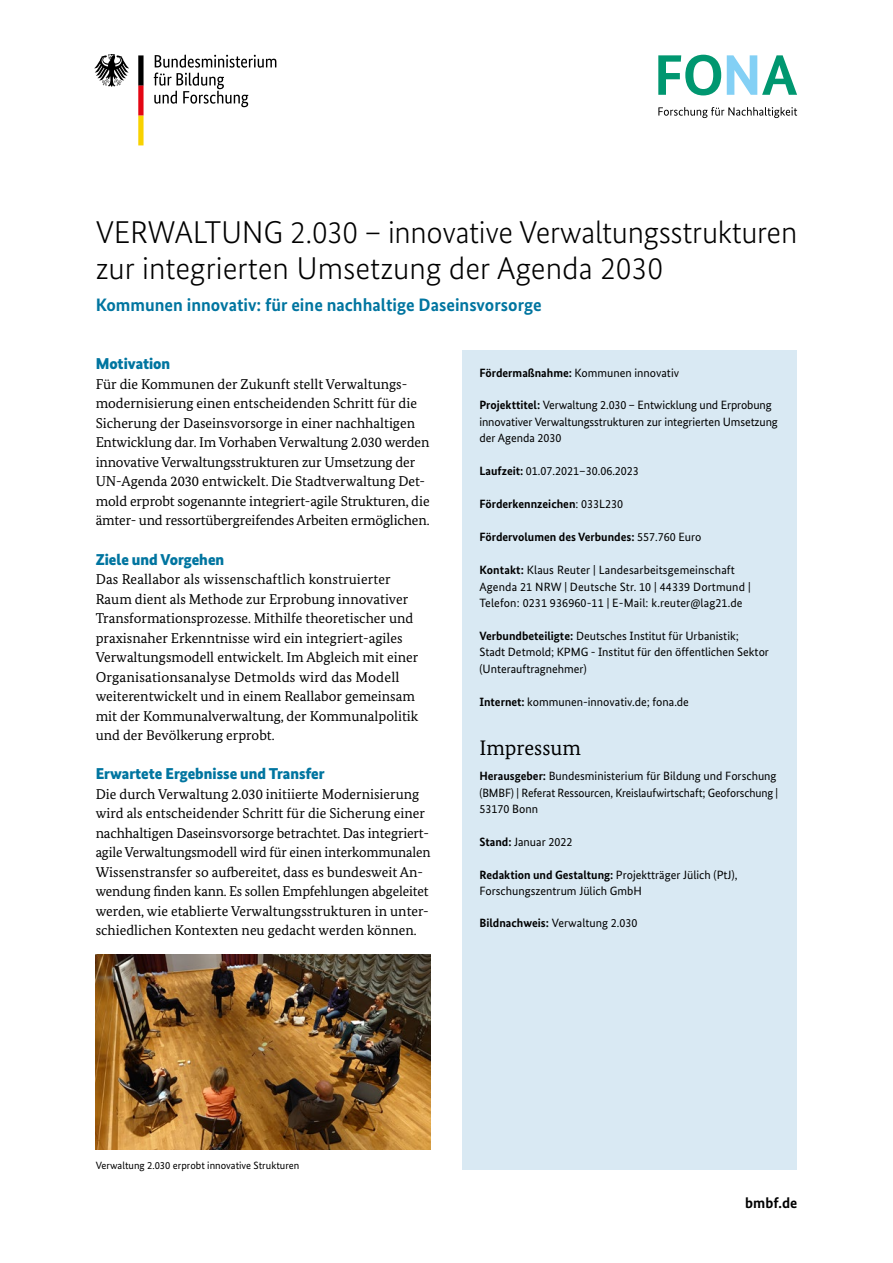
<style>
.page{position:relative;width:893px;height:1263px;background:#fff}
.page>*{position:absolute;margin:0;border:0;box-sizing:border-box;transform-origin:0 0}
.t1{font:300 31.5px/36px "Bundes Sans";letter-spacing:-.01em;color:#000}
.t2{font:21px "Bundes Serif";color:#000}
.t3{font:700 18px "Bundes Sans";color:#0075a0}
.t4{font:900 15.75px "Bundes Sans";color:#0075a0}
.t5{font:700 15px "Bundes Sans";color:#000}
.t6{font:14.25px/19.5px "Bundes Serif";color:#000}
.t7{font:12px/16.5px "Bundes Sans";color:#000}
.t8{font:700 12px "Bundes Sans";color:#000}
.t9{font:10.5px "Bundes Sans";color:#000}
.s1{font-weight:700}
.s2{font-weight:400}
</style>
<div class="page">
<img style="left:96px;top:954px;width:335px;height:195px">
<div style="left:462px;top:350px;width:335px;height:819px;background:#d9e9f3"></div>
<svg style="left:154px;top:55px;width:122px;height:52px"></svg>
<svg style="left:94px;top:54px;width:35px;height:33px"></svg>
<svg style="left:138px;top:55px;width:6px;height:90px"></svg>
<svg style="left:658px;top:55px;width:63px;height:40px"></svg>
<svg style="left:727px;top:55px;width:70px;height:40px"></svg>
<svg style="left:658px;top:107px;width:139px;height:11px"></svg>
<h1 class="t1" style="left:96px;top:214px;width:703px">VERWALTUNG 2.030 – innovative Verwaltungsstrukturen zur integrierten Umsetzung der Agenda 2030</h1>
<h2 class="t3" style="left:96px;top:294px;width:448px">Kommunen innovativ: für eine nachhaltige Daseinsvorsorge</h2>
<h3 class="t4" style="left:96px;top:355px;width:76px">Motivation</h3>
<p class="t6" style="left:96px;top:374px;width:335px">Für die Kommunen der Zukunft stellt Verwaltungs&shy;modernisierung einen entscheidenden Schritt für die Sicherung der Daseinsvorsorge in einer nachhaltigen Entwicklung dar. Im Vorhaben Verwaltung 2.030 werden innovative Verwaltungsstrukturen zur Umsetzung der UN-Agenda 2030 entwickelt. Die Stadtverwaltung Det&shy;mold erprobt sogenannte integriert-agile Strukturen, die ämter- und ressortübergreifendes Arbeiten ermöglichen.</p>
<h3 class="t4" style="left:96px;top:550px;width:130px">Ziele und Vorgehen</h3>
<p class="t6" style="left:96px;top:569px;width:324px">Das Reallabor als wissenschaftlich konstruierter Raum dient als Methode zur Erprobung innovativer Transformationsprozesse. Mithilfe theoretischer und praxisnaher Erkenntnisse wird ein integriert-agiles Verwaltungsmodell entwickelt. Im Abgleich mit einer Organisationsanalyse Detmolds wird das Modell weiterentwickelt und in einem Reallabor gemeinsam mit der Kommunalverwaltung, der Kommunalpolitik und der Bevölkerung erprobt.</p>
<h3 class="t4" style="left:96px;top:764px;width:230px">Erwartete Ergebnisse und Transfer</h3>
<p class="t6" style="left:96px;top:784px;width:336px">Die durch Verwaltung 2.030 initiierte Modernisierung wird als entscheidender Schritt für die Sicherung einer nachhaltigen Daseinsvorsorge betrachtet. Das integriert&shy;agile Verwaltungsmodell wird für einen interkommunalen Wissenstransfer so aufbereitet, dass es bundesweit An&shy;wendung finden kann. Es sollen Empfehlungen abgeleitet werden, wie etablierte Verwaltungsstrukturen in unter&shy;schiedlichen Kontexten neu gedacht werden können.</p>
<h4 class="t7" style="left:479px;top:364px;width:201px"><span class="s1">Fördermaßnahme:</span> Kommunen innovativ</h4>
<h4 class="t7" style="left:479px;top:397px;width:300px"><span class="s1">Projekttitel:</span> Verwaltung 2.030 – Entwicklung und Erprobung innovativer Verwaltungsstrukturen zur integrierten Umsetzung der Agenda 2030</h4>
<h4 class="t7" style="left:479px;top:463px;width:161px"><span class="s1">Laufzeit:</span> 01.07.2021–30.06.2023</h4>
<h4 class="t8" style="left:479px;top:497px;width:145px">Förderkennzeichen<span class="s2">: 033L230</span></h4>
<h4 class="t8" style="left:479px;top:530px;width:223px">Fördervolumen des Verbundes: <span class="s2">557.760 Euro</span></h4>
<h4 class="t7" style="left:479px;top:562px;width:273px"><span class="s1">Kontakt:</span> Klaus Reuter | Landesarbeitsgemeinschaft<br>Agenda 21 NRW | Deutsche Str. 10 | 44339 Dortmund |<br>Telefon: 0231 936960-11 | E-Mail: k.reuter@lag21.de</h4>
<h4 class="t7" style="left:479px;top:627px;width:291px"><span class="s1">Verbundbeteiligte:</span> Deutsches Institut für Urbanistik;<br>Stadt Detmold; KPMG - Institut für den öffentlichen Sektor (Unterauftragnehmer)</h4>
<h4 class="t7" style="left:479px;top:693px;width:211px"><span class="s1">Internet:</span> kommunen-innovativ.de; fona.de</h4>
<h4 class="t2" style="left:479px;top:735px;width:103px">Impressum</h4>
<h4 class="t7" style="left:479px;top:768px;width:300px"><span class="s1">Herausgeber:</span> Bundesministerium für Bildung und Forschung (BMBF) | Referat Ressourcen, Kreislaufwirtschaft; Geoforschung |<br>53170 Bonn</h4>
<h4 class="t7" style="left:479px;top:833px;width:95px"><span class="s1">Stand:</span> Januar 2022</h4>
<h4 class="t7" style="left:479px;top:866px;width:259px"><span class="s1">Redaktion und Gestaltung:</span> Projektträger Jülich (PtJ),<br>Forschungszentrum Jülich GmbH</h4>
<h4 class="t7" style="left:479px;top:914px;width:159px"><span class="s1">Bildnachweis:</span> Verwaltung 2.030</h4>
<p class="t9" style="left:96px;top:1159px;width:205px">Verwaltung 2.030 erprobt innovative Strukturen</p>
<p class="t5" style="left:745px;top:1194px;width:54px">bmbf.de</p>
</div>
